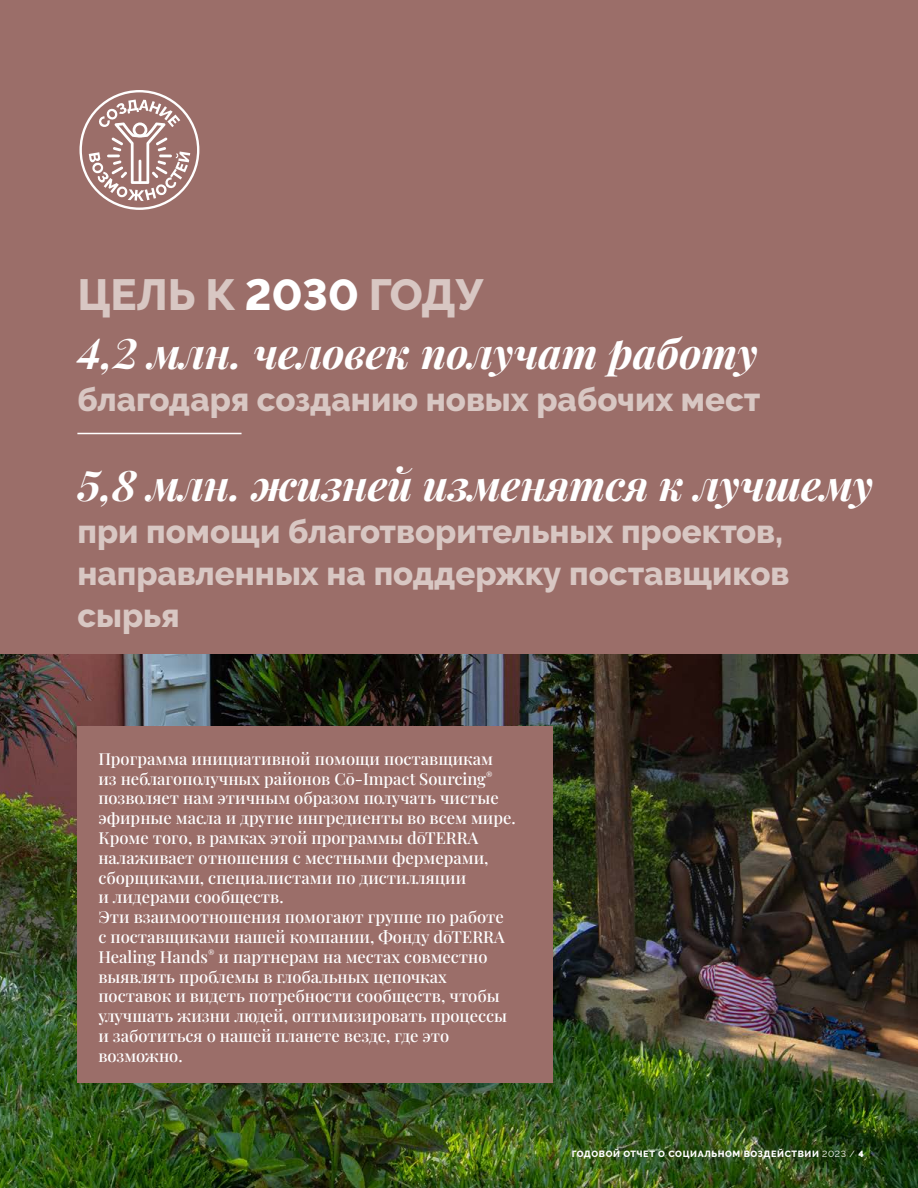
<style>
.page{position:relative;width:918px;height:1188px;background:#9b6e69}
.page>*{position:absolute;margin:0;border:0;box-sizing:border-box;transform-origin:0 0}
.t1{font:800 43.5px "Raleway";color:#d8c7c3}
.t2{font:italic 42px "Playfair Display";color:#fff}
.t3{font:800 33px/42px "Raleway";color:#d8c7c3}
.t4{font:16.5px/19.8px "Playfair Display";color:#fff}
.t5{font:800 9px "Raleway";letter-spacing:.07em;color:#fff}
.s1{color:#fff}
.s2{font-weight:100}
</style>
<div class="page">
<img style="left:0;top:655px;width:918px;height:533px">
<div style="left:77px;top:726px;width:476px;height:357px;background:#9b6e69"></div>
<hr style="left:77px;top:433px;width:165px;height:1px;background:#fff">
<svg style="left:79px;top:90px;width:120px;height:120px"></svg>
<hr style="left:139px;top:160px;width:2px;height:24px;background:#fff">
<h1 class="t1" style="left:77px;top:270px;width:408px">ЦЕЛЬ К <span class="s1">2030</span> ГОДУ</h1>
<h2 class="t2" style="left:77px;top:321px;width:682px">4,2 млн. человек получат работу</h2>
<h3 class="t3" style="left:77px;top:379px;width:685px">благодаря созданию новых рабочих мест</h3>
<h2 class="t2" style="left:77px;top:453px;width:797px">5,8 млн. жизней изменятся к лучшему</h2>
<h3 class="t3" style="left:77px;top:511px;width:714px">при помощи благотворительных проектов, направленных на поддержку поставщиков сырья</h3>
<p class="t4" style="left:98px;top:747px;width:419px">Программа инициативной помощи поставщикам<br>из неблагополучных районов Cō-Impact Sourcing<sup>® </sup>позволяет нам этичным образом получать чистые эфирные масла и другие ингредиенты во всем мире.<br>Кроме того, в рамках этой программы dōTERRA налаживает отношения с местными фермерами, сборщиками, специалистами по дистилляции<br>и лидерами сообществ.<br>Эти взаимоотношения помогают группе по работе с поставщиками нашей компании, Фонду dōTERRA Healing Hands<sup>®</sup> и партнерам на местах совместно выявлять проблемы в глобальных цепочках поставок и видеть потребности сообществ, чтобы улучшать жизни людей, оптимизировать процессы и заботиться о нашей планете везде, где это возможно.</p>
<p class="t5" style="left:572px;top:1149px;width:294px">ГОДОВОЙ ОТЧЕТ О СОЦИАЛЬНОМ ВОЗДЕЙСТВИИ <span class="s2">2023 / 4</span></p>
</div>
